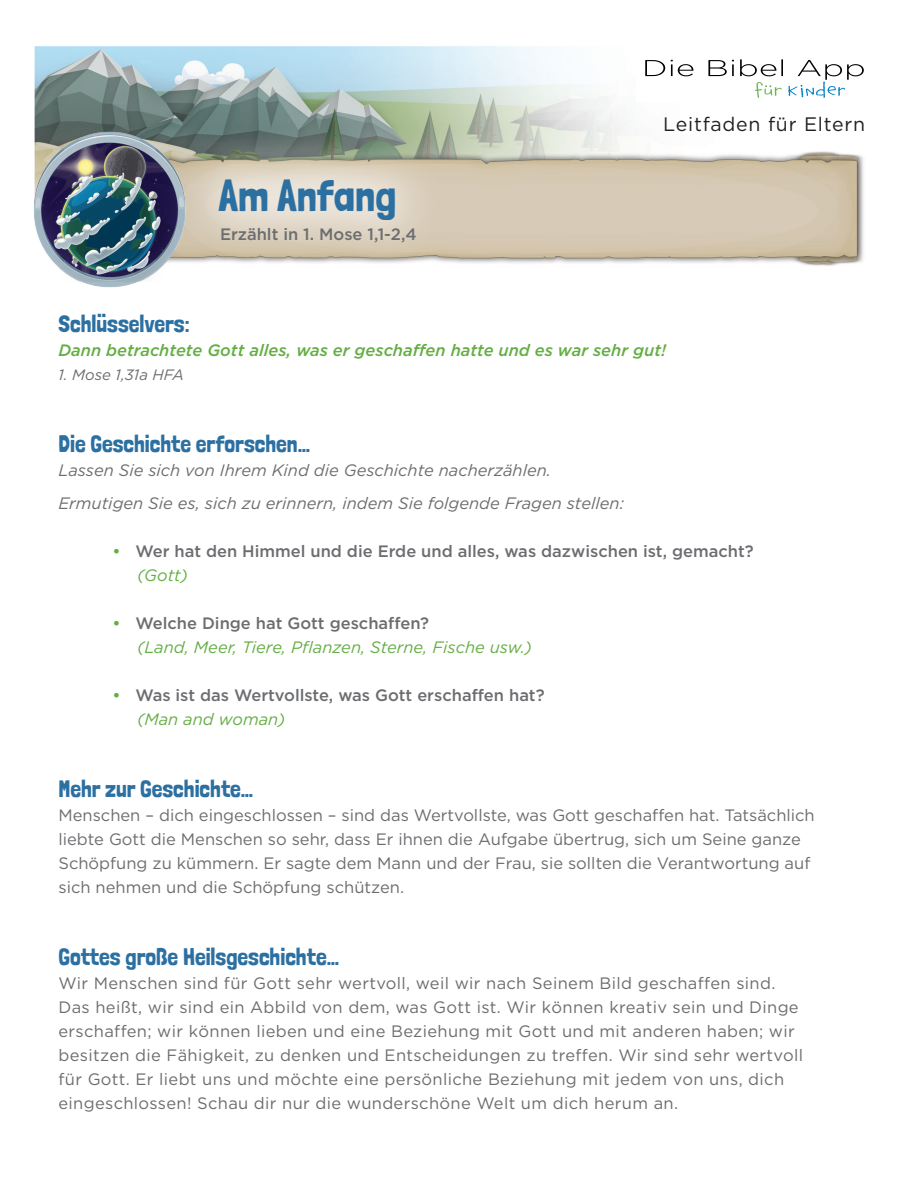
<style>
.page{position:relative;width:918px;height:1188px;background:#fff}
.page>*{position:absolute;margin:0;border:0;box-sizing:border-box;transform-origin:0 0}
.t1{font:45px "Londrina Solid";color:#2c70a2}
.t2{font:24px "Londrina Solid";color:#2c70a2}
.t3{font:19.5px "Gotham";letter-spacing:.04em;color:#231f20}
.t4{font:16.5px/24px "Gotham";letter-spacing:.02em;color:#6c6d70}
.t5{font:16.5px/24px "Gotham";color:#6c6d70}
.t6{font:500 16.5px "Gotham";color:#6c6d70}
.t7{font:italic 16.5px "Gotham";color:#6c6d70}
.t8{font:italic 16.5px "Gotham";color:#64ae44}
.t9{font:italic 500 16.5px "Gotham";color:#64ae44}
.t10{font:italic 15px "Gotham";color:#6c6d70}
.s1{color:#64ae44}
</style>
<div class="page">
<img style="left:34px;top:46px;width:830px;height:220px">
<img style="left:34px;top:128px;width:177px;height:160px">
<div style="left:170px;top:130px;width:275px;height:139px;background:#fff;opacity:.75"></div>
<div style="left:637px;top:51px;width:234px;height:51px;background:#fff"></div>
<svg style="left:645px;top:59px;width:218px;height:39px"></svg>
<p class="t1" style="left:219px;top:168px;width:179px">Am Anfang</p>
<p class="t6" style="left:220px;top:224px;width:198px">Erzählt in 1. Mose 1,1-2,4</p>
<p class="t3" style="left:663px;top:114px;width:203px">Leitfaden für Eltern</p>
<p class="t2" style="left:58px;top:310px;width:133px">Schlüsselvers:</p>
<p class="t9" style="left:58px;top:341px;width:609px">Dann betrachtete Gott alles, was er geschaffen hatte und es war sehr gut!</p>
<p class="t10" style="left:58px;top:367px;width:127px">1. Mose 1,31a HFA</p>
<p class="t2" style="left:58px;top:430px;width:253px">Die Geschichte erforschen…</p>
<p class="t7" style="left:58px;top:461px;width:494px">Lassen Sie sich von Ihrem Kind die Geschichte nacherzählen.</p>
<p class="t7" style="left:58px;top:494px;width:567px">Ermutigen Sie es, sich zu erinnern, indem Sie folgende Fragen stellen:</p>
<p class="t6" style="left:112px;top:542px;width:643px"><span class="s1">•</span> Wer hat den Himmel und die Erde und alles, was dazwischen ist, gemacht?</p>
<p class="t8" style="left:137px;top:566px;width:52px">(Gott)</p>
<p class="t6" style="left:112px;top:614px;width:318px"><span class="s1">•</span> Welche Dinge hat Gott geschaffen?</p>
<p class="t8" style="left:137px;top:638px;width:396px">(Land, Meer, Tiere, Pflanzen, Sterne, Fische usw.)</p>
<p class="t6" style="left:112px;top:686px;width:434px"><span class="s1">•</span> Was ist das Wertvollste, was Gott erschaffen hat?</p>
<p class="t8" style="left:137px;top:710px;width:150px">(Man and woman)</p>
<p class="t2" style="left:58px;top:775px;width:196px">Mehr zur Geschichte…</p>
<p class="t5" style="left:58px;top:803px;width:758px">Menschen – dich eingeschlossen – sind das Wertvollste, was Gott geschaffen hat. Tatsächlich liebte Gott die Menschen so sehr, dass Er ihnen die Aufgabe übertrug, sich um Seine ganze Schöpfung zu kümmern. Er sagte dem Mann und der Frau, sie sollten die Verantwortung auf sich nehmen und die Schöpfung schützen.</p>
<p class="t2" style="left:58px;top:943px;width:282px">Gottes große Heilsgeschichte…</p>
<p class="t4" style="left:58px;top:971px;width:746px">Wir Menschen sind für Gott sehr wertvoll, weil wir nach Seinem Bild geschaffen sind.<br>Das heißt, wir sind ein Abbild von dem, was Gott ist. Wir können kreativ sein und Dinge erschaffen; wir können lieben und eine Beziehung mit Gott und mit anderen haben; wir besitzen die Fähigkeit, zu denken und Entscheidungen zu treffen. Wir sind sehr wertvoll für Gott. Er liebt uns und möchte eine persönliche Beziehung mit jedem von uns, dich eingeschlossen! Schau dir nur die wunderschöne Welt um dich herum an.</p>
</div>
